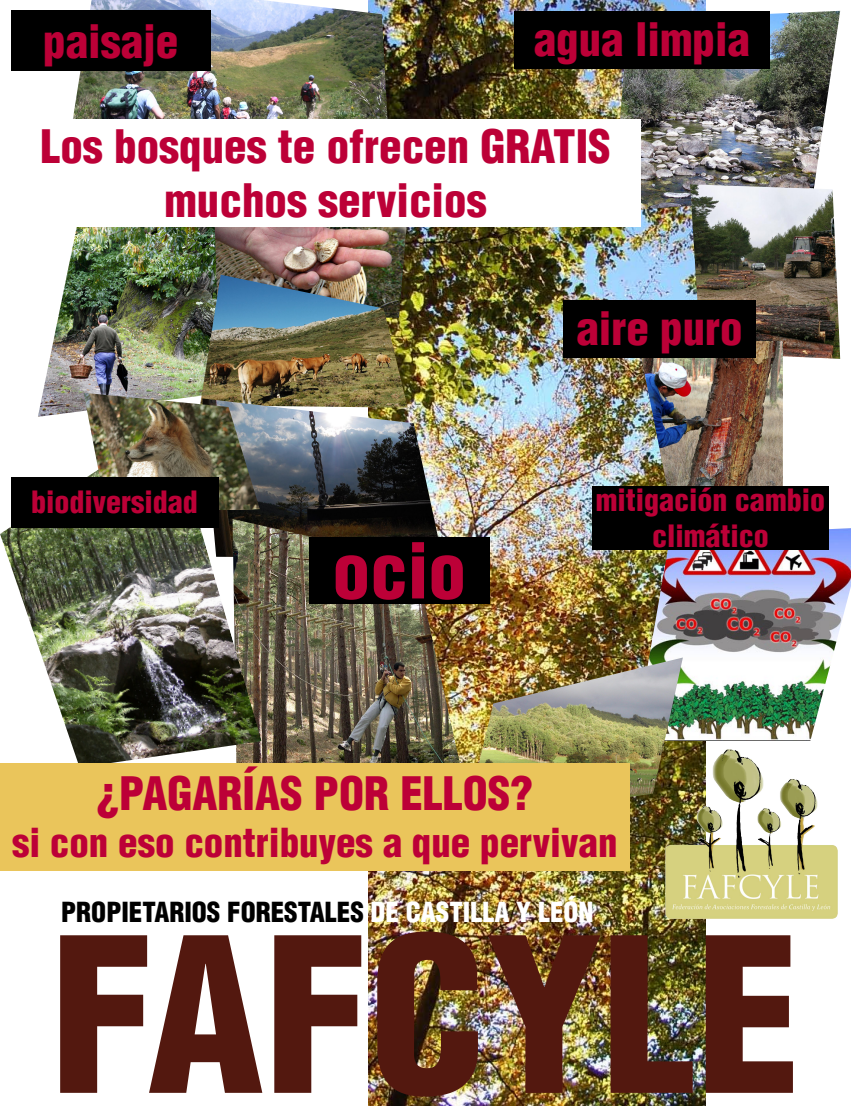
<style>
.page{position:relative;width:851px;height:1106px;background:#fff}
.page>*{position:absolute;margin:0;border:0;box-sizing:border-box;transform-origin:0 0}
.t1{font:900 condensed 210px "Helvetica";color:#53180f}
.t2{font:900 condensed 75px "Helvetica";color:#bc0037}
.t3{font:900 condensed 45px "Helvetica";color:#bc0037}
.t4{font:900 condensed 39px "Helvetica";color:#bc0037}
.t5{font:900 condensed 30px/36px "Helvetica";color:#bc0037;text-align:center}
.t6{font:900 condensed 27px "Helvetica";color:#000}
.s1{color:#fff}
</style>
<div class="page">
<img style="left:369px;top:0;width:336px;height:1106px">
<img style="left:664px;top:744px;width:174px;height:177px">
<img style="left:62px;top:0;width:329px;height:119px">
<img style="left:220px;top:226px;width:188px;height:92px">
<img style="left:38px;top:227px;width:182px;height:190px">
<img style="left:200px;top:275px;width:207px;height:123px">
<img style="left:613px;top:11px;width:227px;height:200px">
<img style="left:690px;top:184px;width:150px;height:175px">
<img style="left:260px;top:398px;width:182px;height:121px">
<img style="left:262px;top:519px;width:207px;height:244px">
<img style="left:638px;top:342px;width:144px;height:144px">
<img style="left:0;top:422px;width:262px;height:341px">
<img style="left:634px;top:527px;width:216px;height:213px">
<img style="left:465px;top:657px;width:217px;height:163px">
<div style="left:11px;top:11px;width:200px;height:60px;background:#000"></div>
<div style="left:309px;top:537px;width:180px;height:66px;background:#000"></div>
<div style="left:514px;top:11px;width:255px;height:57px;background:#000"></div>
<div style="left:592px;top:486px;width:236px;height:63px;background:#000"></div>
<div style="left:11px;top:119px;width:629px;height:107px;background:#fff"></div>
<div style="left:0;top:763px;width:629px;height:107px;background:#eac55b"></div>
<img style="left:84px;top:393px;width:176px;height:116px">
<div style="left:11px;top:477px;width:207px;height:50px;background:#000"></div>
<div style="left:563px;top:300px;width:192px;height:57px;background:#000"></div>
<p class="t3" style="left:43px;top:13px;width:137px">paisaje</p>
<p class="t3" style="left:533px;top:11px;width:218px">agua limpia</p>
<p class="t3" style="left:40px;top:117px;width:571px">Los bosques te ofrecen GRATIS</p>
<p class="t3" style="left:164px;top:171px;width:323px">muchos servicios</p>
<p class="t5" style="left:31px;top:484px;width:168px">biodiversidad</p>
<p class="t2" style="left:332px;top:523px;width:135px">ocio</p>
<p class="t3" style="left:576px;top:300px;width:168px">aire puro</p>
<p class="t5" style="left:595px;top:482px;width:231px">mitigación cambio climático</p>
<p class="t3" style="left:97px;top:765px;width:438px">¿PAGARÍAS POR ELLOS?</p>
<p class="t4" style="left:12px;top:818px;width:607px">si con eso contribuyes a que pervivan</p>
<p class="t6" style="left:61px;top:895px;width:533px">PROPIETARIOS FORESTALES <span class="s1">DE CASTILLA Y LEÓN</span></p>
<p class="t1" style="left:50px;top:882px;width:752px">FAFCYLE</p>
</div>
